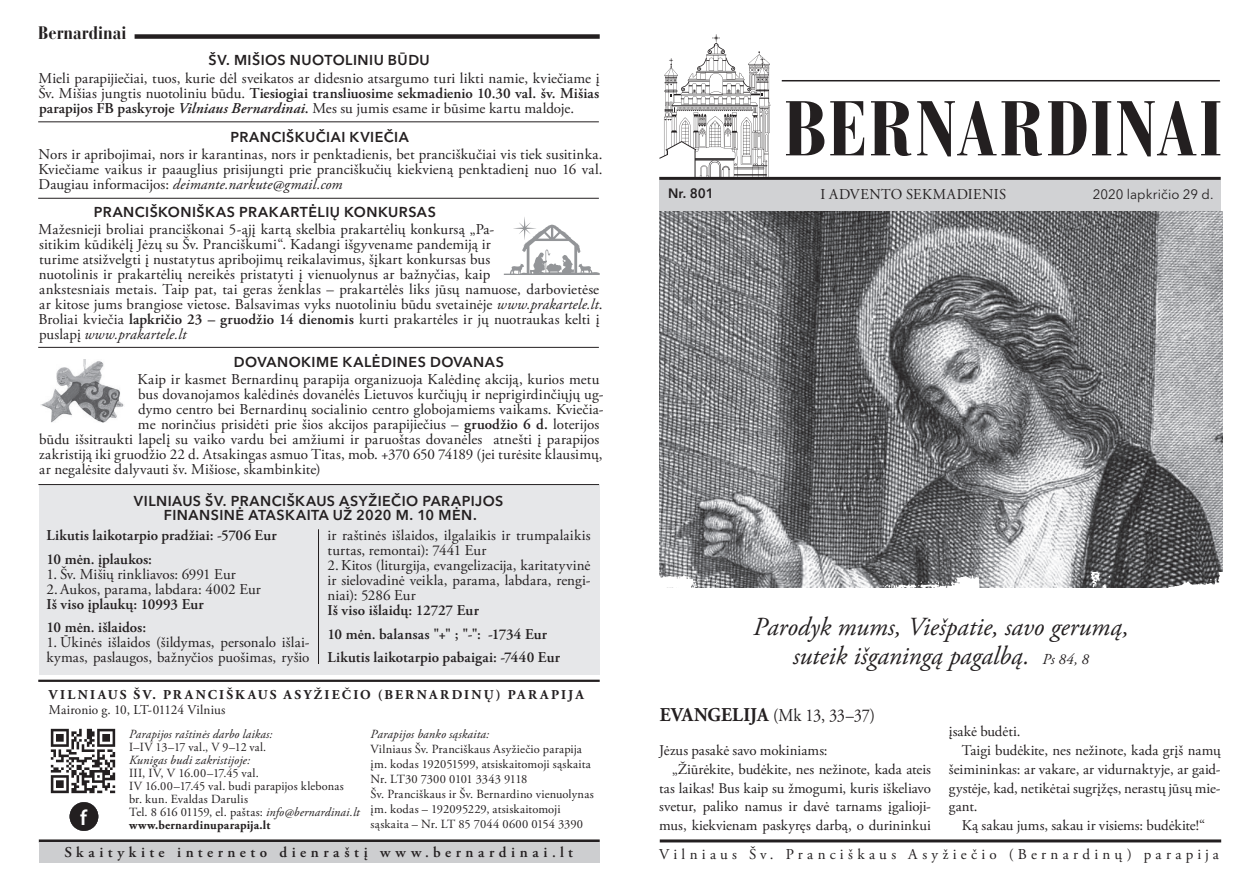
<style>
.page{position:relative;width:1259px;height:893px;background:#fff}
.page>*{position:absolute;margin:0;border:0;box-sizing:border-box;transform-origin:0 0}
.t1{font:700 condensed 76.95px "Bauer Bodoni CE";letter-spacing:.025em;color:#231f20}
.t2{font:italic 26.1px/28.7px "Adobe Garamond Pro";color:#231f20;text-align:center}
.t3{font:600 21.6px "Myriad Pro";color:#fff}
.t4{font:18px "Adobe Garamond Pro";letter-spacing:-.03em;color:#231f20;scale:.91 1}
.t5{font:700 condensed 18px "Bauer Bodoni CE";color:#231f20}
.t6{font:15px/15px "Adobe Garamond Pro";letter-spacing:.01em;color:#231f20}
.t7{font:600 15px "Adobe Garamond Pro";letter-spacing:.01em;color:#231f20}
.t8{font:15px "Adobe Garamond Pro";letter-spacing:.285em;color:#231f20}
.t9{font:600 15px "Adobe Garamond Pro";letter-spacing:.305em;color:#231f20}
.t10{font:14.85px/18.8px "Adobe Garamond Pro";color:#231f20;text-align:justify}
.t11{font:600 14.25px/14.2px "Avenir Next LT Pro";letter-spacing:.035em;color:#231f20;text-align:center}
.t12{font:700 13.5px "Adobe Garamond Pro";letter-spacing:.165em;color:#231f20}
.t13{font:13.5px "Adobe Garamond Pro";color:#231f20}
.t14{font:13.5px "Avenir Next LT Pro";letter-spacing:.01em;color:#231f20}
.t15{font:600 13.5px "Avenir Next LT Pro";color:#231f20}
.t16{font:12.45px/13px "Adobe Garamond Pro";letter-spacing:.015em;color:#231f20}
.t17{font:italic 12.45px "Adobe Garamond Pro";letter-spacing:.01em;color:#231f20}
.s1{font-weight:600}
.s2{font-weight:600;font-style:italic}
.s3{font-style:italic}
.s4{font-weight:700}
.s5{font-size:15.3px}
.s6{font-weight:700;font-size:19.5px}
</style>
<div class="page">
<hr style="left:782px;top:80px;width:438px;height:1px;background:#231f20">
<hr style="left:39px;top:839px;width:561px;height:3px;background:#231f20">
<div style="left:135px;top:34px;width:465px;height:5px;background:#231f20"></div>
<hr style="left:660px;top:839px;width:561px;height:3px;background:#231f20">
<div style="left:39px;top:842px;width:561px;height:21px;background:#cdced0"></div>
<hr style="left:38px;top:680px;width:562px;height:2px;background:#231f20">
<svg style="left:659px;top:34px;width:111px;height:143px"></svg>
<hr style="left:659px;top:177px;width:561px;height:3px;background:#231f20">
<img style="left:50px;top:728px;width:66px;height:66px">
<div style="left:70px;top:802px;width:28px;height:29px;background:#231f20;border-radius:50%"></div>
<div style="left:659px;top:180px;width:561px;height:31px;background:#d1d2d4"></div>
<img style="left:660px;top:211px;width:562px;height:362px">
<img style="left:659px;top:573px;width:561px;height:15px">
<hr style="left:38px;top:347px;width:561px;height:1px;background:#231f20">
<hr style="left:38px;top:198px;width:561px;height:1px;background:#231f20">
<hr style="left:38px;top:121px;width:561px;height:1px;background:#231f20">
<div style="left:39px;top:485px;width:560px;height:190px;background:#e6e7e9"></div>
<hr style="left:318px;top:529px;width:1px;height:135px;background:#231f20">
<hr style="left:38px;top:484px;width:561px;height:1px;background:#231f20">
<svg style="left:504px;top:217px;width:96px;height:58px"></svg>
<img style="left:40px;top:360px;width:84px;height:63px">
<p class="t5" style="left:38px;top:22px;width:90px">Bernardinai</p>
<p class="t11" style="left:208px;top:53px;width:223px">ŠV. MIŠIOS NUOTOLINIU BŪDU</p>
<p class="t6" style="left:38px;top:71px;width:563px;text-align:justify">Mieli parapijiečiai, tuos, kurie dėl sveikatos ar didesnio atsargumo turi likti namie, kviečiame į Šv. Mišias jungtis nuotoliniu būdu. <span class="s1">Tiesiogiai transliuosime sekmadienio 10.30 val. šv. Mišias parapijos FB paskyroje</span> <span class="s2">Vilniaus Bernardinai</span><span class="s1">.</span> Mes su jumis esame ir būsime kartu maldoje.</p>
<p class="t11" style="left:230px;top:130px;width:180px">PRANCIŠKUČIAI KVIEČIA</p>
<p class="t6" style="left:39px;top:147px;width:565px;text-align:justify">Nors ir apribojimai, nors ir karantinas, nors ir penktadienis, bet pranciškučiai vis tiek susitinka.<br>Kviečiame vaikus ir paauglius prisijungti prie pranciškučių kiekvieną penktadienį nuo 16 val.<br>Daugiau informacijos: <span class="s3">deimante.narkute@gmail.com</span></p>
<p class="t11" style="left:94px;top:205px;width:344px">PRANCIŠKONIŠKAS PRAKARTĖLIŲ KONKURSAS</p>
<p class="t6" style="left:39px;top:222px;width:565px">Mažesnieji broliai pranciškonai 5-ąjį kartą skelbia prakartėlių konkursą „Pa-<br>sitikim kūdikėlį Jėzų su Šv. Pranciškumi“. Kadangi išgyvename pandemiją ir<br>turime atsižvelgti į nustatytus apribojimų reikalavimus, šįkart konkursas bus<br>nuotolinis ir prakartėlių nereikės pristatyti į vienuolynus ar bažnyčias, kaip<br>ankstesniais metais. Taip pat, tai geras ženklas – prakartėlės liks jūsų namuose, darbovietėse ar kitose jums brangiose vietose. Balsavimas vyks nuotoliniu būdu svetainėje <span class="s3">www.prakartele.lt</span>.<br>Broliai kviečia <span class="s1">lapkričio 23 – gruodžio 14 dienomis</span> kurti prakartėles ir jų nuotraukas kelti į puslapį <span class="s3">www.prakartele.lt</span></p>
<p class="t11" style="left:234px;top:354px;width:271px">DOVANOKIME KALĖDINES DOVANAS</p>
<p class="t6" style="left:138px;top:372px;width:463px">Kaip ir kasmet Bernardinų parapija organizuoja Kalėdinę akciją, kurios metu</p>
<p class="t6" style="left:138px;top:387px;width:467px">bus dovanojamos kalėdinės dovanėlės Lietuvos kurčiųjų ir neprigirdinčiųjų ug-</p>
<p class="t6" style="left:138px;top:402px;width:467px">dymo centro bei Bernardinų socialinio centro globojamiems vaikams. Kviečia-</p>
<p class="t6" style="left:138px;top:417px;width:463px">me norinčius prisidėti prie šios akcijos parapijiečius – <span class="s1">gruodžio 6 d.</span> loterijos</p>
<p class="t6" style="left:39px;top:432px;width:562px">būdu išsitraukti lapelį su vaiko vardu bei amžiumi ir paruoštas dovanėles atnešti į parapijos</p>
<p class="t6" style="left:39px;top:447px;width:565px">zakristiją iki gruodžio 22 d. Atsakingas asmuo Titas, mob. +370 650 74189 (jei turėsite klausimų,</p>
<p class="t6" style="left:39px;top:462px;width:283px">ar negalėsite dalyvauti šv. Mišiose, skambinkite)</p>
<p class="t11" style="left:134px;top:494px;width:371px">VILNIAUS ŠV. PRANCIŠKAUS ASYŽIEČIO PARAPIJOS<br>FINANSINĖ ATASKAITA UŽ 2020 M. 10 MĖN.</p>
<p class="t7" style="left:47px;top:527px;width:232px">Likutis laikotarpio pradžiai: -5706 Eur</p>
<p class="t7" style="left:47px;top:550px;width:107px">10 mėn. įplaukos:</p>
<p class="t6" style="left:47px;top:567px;width:191px">1. Šv. Mišių rinkliavos: 6991 Eur</p>
<p class="t6" style="left:47px;top:582px;width:216px">2.Aukos, parama, labdara: 4002 Eur</p>
<p class="t7" style="left:47px;top:595px;width:159px">Iš viso įplaukų: 10993 Eur</p>
<p class="t7" style="left:47px;top:619px;width:101px">10 mėn. išlaidos:</p>
<p class="t6" style="left:47px;top:635px;width:264px">1. Ūkinės išlaidos (šildymas, personalo išlai&shy;kymas, paslaugos, bažnyčios puošimas, ryšio</p>
<p class="t6" style="left:327px;top:528px;width:264px">ir raštinės išlaidos, ilgalaikis ir trumpalaikis turtas, remontai): 7441 Eur</p>
<p class="t6" style="left:327px;top:558px;width:264px;text-align:justify">2.Kitos (liturgija, evangelizacija, karitatyvinė ir sielovadinė veikla, parama, labdara, rengi&shy;niai): 5286 Eur</p>
<p class="t7" style="left:327px;top:602px;width:153px">Iš viso išlaidų: 12727 Eur</p>
<p class="t7" style="left:327px;top:625px;width:221px">10 mėn. balansas "+" ; "-": -1734 Eur</p>
<p class="t7" style="left:327px;top:649px;width:234px">Likutis laikotarpio pabaigai: -7440 Eur</p>
<p class="t12" style="left:49px;top:687px;width:536px">VILNIAUS ŠV. PRANCIŠKAUS ASYŽIEČIO (BERNARDINŲ) PARAPIJA</p>
<p class="t13" style="left:49px;top:701px;width:178px">Maironio g. 10, LT-01124 Vilnius</p>
<p class="t17" style="left:370px;top:726px;width:120px">Parapijos banko sąskaita:</p>
<p class="t16" style="left:370px;top:742px;width:225px;line-height:15px">Vilniaus Šv. Pranciškaus Asyžiečio parapija įm. kodas 192051599, atsiskaitomoji sąskaita Nr. LT30 7300 0101 3343 9118<br>Šv. Pranciškaus ir Šv. Bernardino vienuolynas įm. kodas – 192095229, atsiskaitomoji</p>
<p class="t17" style="left:129px;top:726px;width:145px">Parapijos raštinės darbo laikas:</p>
<p class="t16" style="left:129px;top:741px;width:139px">I–IV 13–17 val., V 9–12 val.</p>
<p class="t17" style="left:129px;top:752px;width:123px">Kunigas budi zakristijoje:</p>
<p class="t16" style="left:129px;top:767px;width:232px">III, IV, V 16.00–17.45 val.<br>IV 16.00–17.45 val. budi parapijos klebonas br. kun. Evaldas Darulis<br>Tel. 8 616 01159, el. paštas: <span class="s3">info@bernardinai.lt </span><span class="s4">www.bernardinuparapija.lt</span></p>
<h3 class="t3" style="left:80px;top:804px;width:8px">f</h3>
<p class="t16" style="left:370px;top:818px;width:214px">sąskaita – Nr. LT 85 7044 0600 0154 3390</p>
<h1 class="t1" style="left:783px;top:82px;width:440px">BERNARDINAI</h1>
<p class="t15" style="left:668px;top:185px;width:47px">Nr. 801</p>
<p class="t6" style="left:820px;top:187px;width:187px">I ADVENTO SEKMADIENIS</p>
<p class="t14" style="left:1092px;top:186px;width:122px">2020 lapkričio 29 d.</p>
<p class="t2" style="left:753px;top:613px;width:377px">Parodyk mums, Viešpatie, savo gerumą, suteik išganingą pagalbą. <span class="s5">Ps 84, 8</span></p>
<p class="t4" style="left:660px;top:705px;width:238px"><span class="s6">EVANGELIJA</span> (Mk 13, 33–37)</p>
<p class="t10" style="left:659px;top:741px;width:170px">Jėzus pasakė savo mokiniams:</p>
<p class="t10" style="left:659px;top:760px;width:273px;text-indent:13px">„Žiūrėkite, budėkite, nes nežinote, kada ateis tas laikas! Bus kaip su žmogumi, kuris iškeliavo svetur, paliko namus ir davė tarnams įgalioji&shy;mus, kiekvienam paskyręs darbą, o durininkui</p>
<p class="t10" style="left:949px;top:723px;width:73px">įsakė budėti.</p>
<p class="t10" style="left:949px;top:741px;width:273px;text-indent:13px">Taigi budėkite, nes nežinote, kada grįš namų šeimininkas: ar vakare, ar vidurnaktyje, ar gaid&shy;gystėje, kad, netikėtai sugrįžęs, nerastų jūsų mie&shy;gant.</p>
<p class="t10" style="left:961px;top:816px;width:245px">Ką sakau jums, sakau ir visiems: budėkite!“</p>
<p class="t9" style="left:64px;top:844px;width:510px">Skaitykite interneto dienraštį www.bernardinai.lt</p>
<p class="t8" style="left:659px;top:845px;width:561px">Vilniaus Šv. Pranciškaus Asyžiečio (Bernardinų) parapija</p>
</div>
